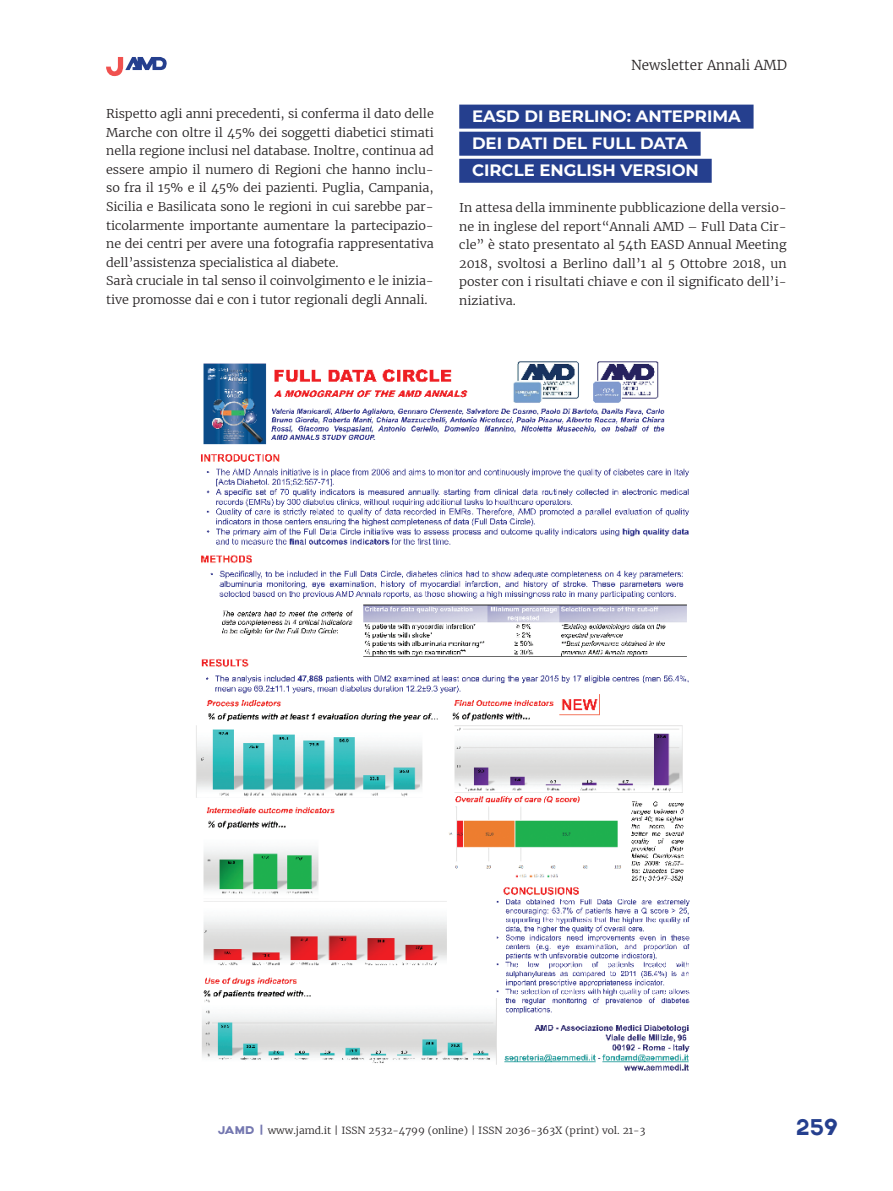
<style>
.page{position:relative;width:893px;height:1191px;background:#fff}
.page>*{position:absolute;margin:0;border:0;box-sizing:border-box;transform-origin:0 0}
.t1{font:22.5px "Axis";color:#253f8e}
.Paragrafo_-_1__rigo{font:700 16.5px "Montserrat";color:#fff}
.t2{font:300 13.5px "Merriweather";color:#231f20}
.t3{font:300 12px/18.6px "Merriweather";letter-spacing:-.01em;color:#231f20;text-align:justify;scale:1.05 1}
.t4{font:300 9.75px "Merriweather";color:#231f20;scale:1.05 1}
.s1{font-family:"Axis";font-weight:400;font-size:12px;color:#7477b0}
</style>
<div class="page">
<svg style="left:106px;top:57px;width:61px;height:19px"></svg>
<div style="left:459px;top:105px;width:295px;height:24px;background:#253f8e"></div>
<div style="left:459px;top:132px;width:242px;height:24px;background:#253f8e"></div>
<div style="left:459px;top:159px;width:253px;height:24px;background:#253f8e"></div>
<img style="left:196px;top:361px;width:494px;height:710px">
<p class="t3" style="left:106px;top:104px;width:313px">Rispetto agli anni precedenti, si conferma il dato delle Marche con oltre il 45% dei soggetti diabetici stimati nella regione inclusi nel database. Inoltre, continua ad essere ampio il numero di Regioni che hanno inclu&shy;so fra il 15% e il 45% dei pazienti. Puglia, Campania, Sicilia e Basilicata sono le regioni in cui sarebbe par&shy;ticolarmente importante aumentare la partecipazio&shy;ne dei centri per avere una fotografia rappresentativa dell’assistenza specialistica al diabete.</p>
<p class="t3" style="left:106px;top:271px;width:313px">Sarà cruciale in tal senso il coinvolgimento e le inizia&shy;tive promosse dai e con i tutor regionali degli Annali.</p>
<p class="t2" style="left:631px;top:56px;width:157px">Newsletter Annali AMD</p>
<p class="Paragrafo_-_1__rigo" style="left:472px;top:104px;width:270px">EASD DI BERLINO: ANTEPRIMA</p>
<p class="Paragrafo_-_1__rigo" style="left:472px;top:132px;width:217px">DEI DATI DEL FULL DATA</p>
<p class="Paragrafo_-_1__rigo" style="left:472px;top:159px;width:228px">CIRCLE ENGLISH VERSION</p>
<p class="t3" style="left:459px;top:198px;width:313px">In attesa della imminente pubblicazione della versio&shy;ne in inglese del report“Annali AMD – Full Data Cir&shy;cle” è stato presentato al 54th EASD Annual Meeting 2018, svoltosi a Berlino dall’1 al 5 Ottobre 2018, un poster con i risultati chiave e con il significato dell’i&shy;niziativa.</p>
<p class="t4" style="left:218px;top:1124px;width:409px"><span class="s1">JAMD |</span> www.jamd.it | ISSN 2532-4799 (online) | ISSN 2036-363X (print) vol. 21-3</p>
<h1 class="t1" style="left:796px;top:1114px;width:43px">259</h1>
</div>
